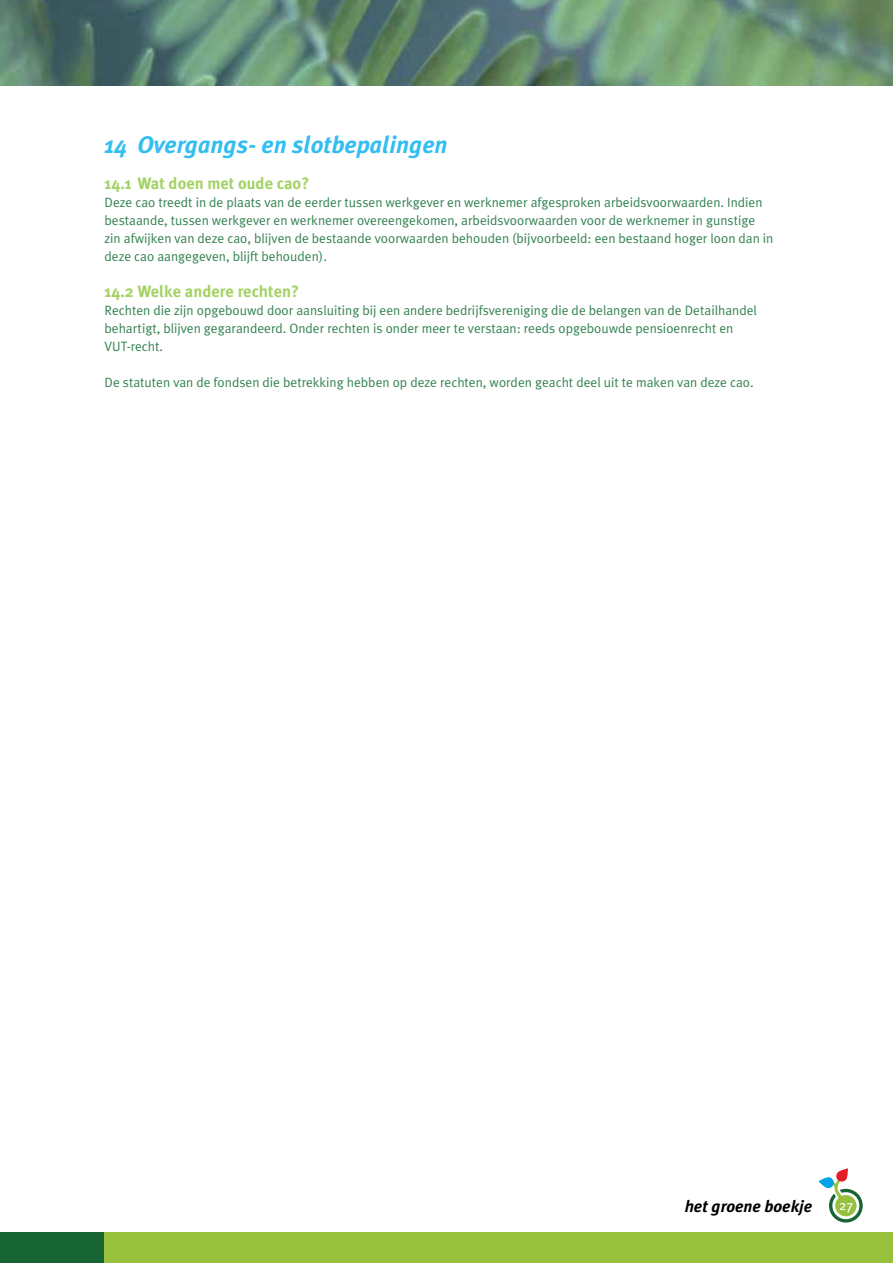
<style>
.page{position:relative;width:893px;height:1263px;background:#fff}
.page>*{position:absolute;margin:0;border:0;box-sizing:border-box;transform-origin:0 0}
.t1{font:italic 700 24px "Meta Plus";color:#33bef2}
.t2{font:700 16.5px "Meta Plus";color:#a4d265}
.t3{font:italic 700 16.5px "Meta Plus";color:#000}
.t4{font:13.5px/18px "Meta Plus Normal";color:#338251}
.t5{font:13.5px "Meta Plus";color:#fff}
</style>
<div class="page">
<img style="left:0;top:0;width:893px;height:85px">
<div style="left:103px;top:1233px;width:790px;height:30px;background:#97c13d"></div>
<div style="left:0;top:1233px;width:104px;height:30px;background:#176534"></div>
<svg style="left:818px;top:1168px;width:45px;height:54px"></svg>
<h1 class="t1" style="left:104px;top:131px;width:345px">14 Overgangs- en slotbepalingen</h1>
<p class="t2" style="left:104px;top:174px;width:206px">14.1 Wat doen met oude cao?</p>
<p class="t4" style="left:104px;top:193px;width:670px">Deze cao treedt in de plaats van de eerder tussen werkgever en werknemer afgesproken arbeidsvoorwaarden. Indien bestaande, tussen werkgever en werknemer overeengekomen, arbeidsvoorwaarden voor de werknemer in gunstige zin afwijken van deze cao, blijven de bestaande voorwaarden behouden (bijvoorbeeld: een bestaand hoger loon dan in deze cao aangegeven, blijft behouden).</p>
<p class="t2" style="left:104px;top:282px;width:196px">14.2 Welke andere rechten?</p>
<p class="t4" style="left:104px;top:301px;width:654px">Rechten die zijn opgebouwd door aansluiting bij een andere bedrijfsvereniging die de belangen van de Detailhandel behartigt, blijven gegarandeerd. Onder rechten is onder meer te verstaan: reeds opgebouwde pensioenrecht en<br>VUT-recht.</p>
<p class="t4" style="left:104px;top:373px;width:651px">De statuten van de fondsen die betrekking hebben op deze rechten, worden geacht deel uit te maken van deze cao.</p>
<p class="t3" style="left:685px;top:1197px;width:129px">het groene boekje</p>
<p class="t5" style="left:839px;top:1197px;width:16px">27</p>
</div>
